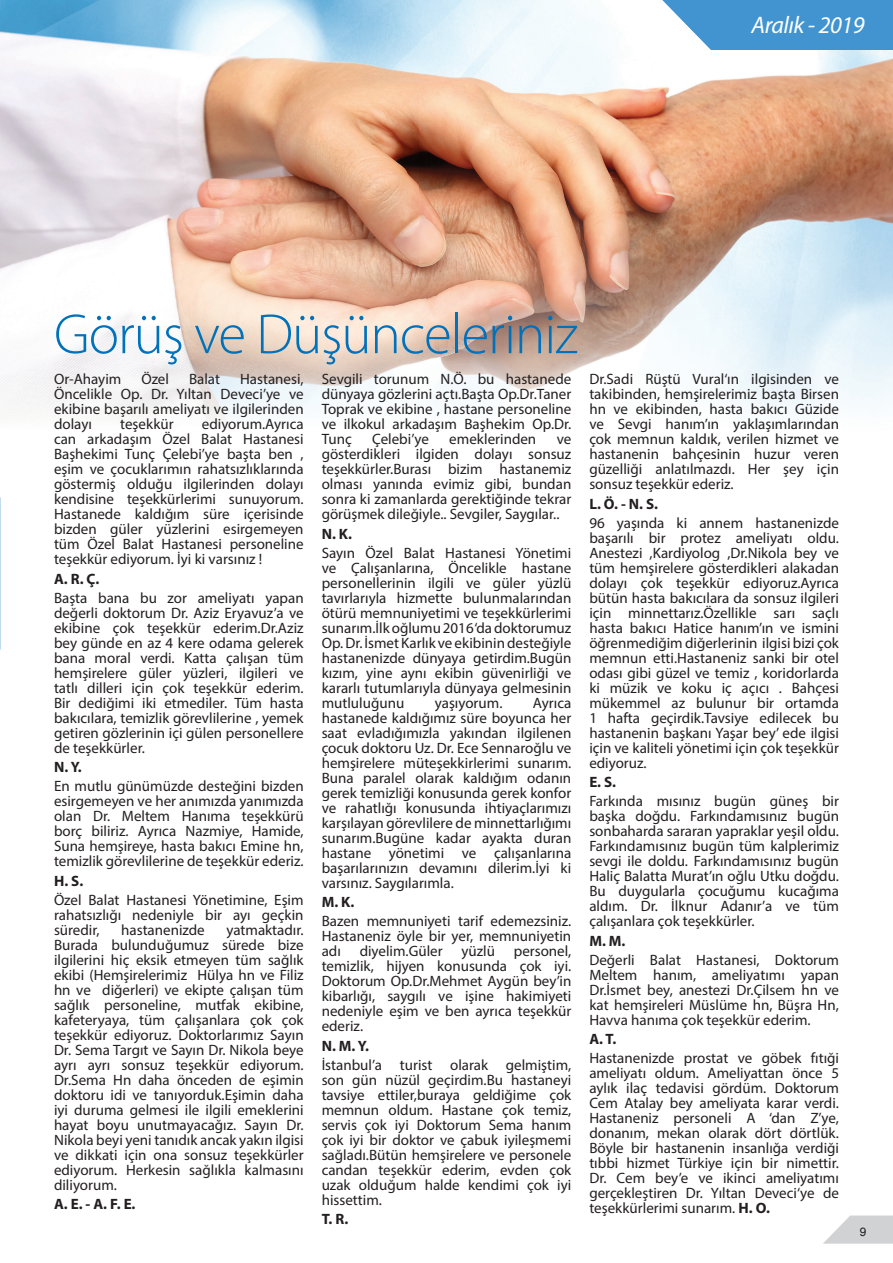
<style>
.page{position:relative;width:893px;height:1263px;background:#fff}
.page>*{position:absolute;margin:0;border:0;box-sizing:border-box;transform-origin:0 0}
.t1{font:300 57px "Myriad Pro";letter-spacing:-.02em;color:#0072bc}
.t2{font:italic 24px "Myriad Pro";letter-spacing:-.02em;color:#fff}
.t3{font:15px/15px "Myriad Pro";color:#231f20;text-align:justify}
.t4{font:700 15px "Myriad Pro";color:#231f20}
.t5{font:12px "Helvetica";color:#231f20}
.s1{font-weight:700}
</style>
<div class="page">
<img style="left:0;top:0;width:893px;height:421px">
<svg style="left:662px;top:0;width:231px;height:50px;background:#559fd4"></svg>
<svg style="left:824px;top:1215px;width:69px;height:28px"></svg>
<h2 class="t2" style="left:751px;top:11px;width:55px">Ara ık</h2>
<h2 class="t2" style="left:853px;top:11px;width:13px">9</h2>
<h2 class="t2" style="left:761px;top:11px;width:105px">Eylül - 2018</h2>
<h1 class="t1" style="left:54px;top:300px;width:526px">Görüş ve Düşünceleriniz</h1>
<p class="t3" style="left:54px;top:372px;width:69px">Or-Ahayim</p>
<p class="t3" style="left:141px;top:372px;width:29px">Özel</p>
<p class="t3" style="left:189px;top:372px;width:33px">Balat</p>
<p class="t3" style="left:54px;top:372px;width:251px;text-indent:186px">Hastanesi, Öncelikle Op. Dr. Yıltan Deveci’ye ve ekibine başarılı ameliyatı ve ilgilerinden dolayı</p>
<p class="t3" style="left:54px;top:417px;width:251px;text-indent:148px">ediyorum.Ayrıca can arkadaşım Özel Balat Hastanesi Başhekimi Tunç Çelebi’ye başta ben , eşim ve çocuklarımın rahatsızlıklarında göstermiş olduğu ilgilerinden dolayı kendisine teşekkürlerimi sunuyorum.<br>Hastanede kaldığım süre içerisinde bizden güler yüzlerini esirgemeyen tüm Özel Balat Hastanesi personeline teşekkür ediyorum. İyi ki varsınız !</p>
<p class="t4" style="left:54px;top:569px;width:47px">A. R. Ç.</p>
<p class="t3" style="left:54px;top:590px;width:251px">Başta bana bu zor ameliyatı yapan değerli doktorum Dr. Aziz Eryavuz’a ve ekibine çok teşekkür ederim.Dr.Aziz bey günde en az 4 kere odama gelerek bana moral verdi. Katta çalışan tüm hemşirelere güler yüzleri, ilgileri ve tatlı dilleri için çok teşekkür ederim.<br>Bir dediğimi iki etmediler. Tüm hasta bakıcılara, temizlik görevlilerine , yemek getiren gözlerinin içi gülen personellere de teşekkürler.</p>
<p class="t4" style="left:54px;top:757px;width:29px">N. Y.</p>
<p class="t3" style="left:54px;top:779px;width:251px">En mutlu günümüzde desteğini bizden esirgemeyen ve her anımızda yanımızda olan Dr. Meltem Hanıma teşekkürü borç biliriz. Ayrıca Nazmiye, Hamide, Suna hemşireye, hasta bakıcı Emine hn, temizlik görevlilerine de teşekkür ederiz.</p>
<p class="t4" style="left:54px;top:871px;width:31px">H. S.</p>
<p class="t3" style="left:54px;top:892px;width:251px">Özel Balat Hastanesi Yönetimine, Eşim rahatsızlığı nedeniyle bir ayı geçkin süredir,</p>
<p class="t3" style="left:120px;top:417px;width:55px">teşekkür</p>
<p class="t3" style="left:54px;top:922px;width:251px;text-indent:172px">yatmaktadır.<br>Burada bulunduğumuz sürede bize ilgilerini hiç eksik etmeyen tüm sağlık ekibi (Hemşirelerimiz Hülya hn ve Filiz hn ve diğerleri) ve ekipte çalışan tüm sağlık personeline, mutfak ekibine, kafeteryaya, tüm çalışanlara çok çok teşekkür ediyoruz. Doktorlarımız Sayın Dr. Sema Targıt ve Sayın Dr. Nikola beye ayrı ayrı sonsuz teşekkür ediyorum.<br>Dr.Sema Hn daha önceden de eşimin doktoru idi ve tanıyorduk.Eşimin daha iyi duruma gelmesi ile ilgili emeklerini hayat boyu unutmayacağız. Sayın Dr.<br>Nikola beyi yeni tanıdık ancak yakın ilgisi ve dikkati için ona sonsuz teşekkürler ediyorum. Herkesin sağlıkla kalmasını diliyorum.</p>
<p class="t4" style="left:54px;top:1194px;width:83px">A. E. - A. F. E.</p>
<p class="t3" style="left:121px;top:922px;width:85px">hastanenizde</p>
<p class="t3" style="left:322px;top:372px;width:251px">Sevgili torunum N.Ö. bu hastanede dünyaya gözlerini açtı.Başta Op.Dr.Taner Toprak ve ekibine , hastane personeline ve ilkokul arkadaşım Başhekim Op.Dr.<br>Tunç</p>
<p class="t3" style="left:372px;top:432px;width:58px">Çelebi’ye</p>
<p class="t3" style="left:449px;top:432px;width:88px">emeklerinden</p>
<p class="t3" style="left:322px;top:432px;width:251px;text-indent:235px">ve gösterdikleri ilgiden dolayı sonsuz teşekkürler.Burası bizim hastanemiz olması yanında evimiz gibi, bundan sonra ki zamanlarda gerektiğinde tekrar görüşmek dileğiyle.. Sevgiler, Saygılar..</p>
<p class="t4" style="left:322px;top:524px;width:32px">N. K.</p>
<p class="t3" style="left:322px;top:545px;width:251px">Sayın Özel Balat Hastanesi Yönetimi ve Çalışanlarına, Öncelikle hastane personellerinin ilgili ve güler yüzlü tavırlarıyla hizmette bulunmalarından ötürü memnuniyetimi ve teşekkürlerimi sunarım.İlk oğlumu 2016 ‘da doktorumuz Op. Dr. İsmet Karlık ve ekibinin desteğiyle hastanenizde dünyaya getirdim.Bugün kızım, yine aynı ekibin güvenirliği ve kararlı tutumlarıyla dünyaya gelmesinin mutluluğunu</p>
<p class="t3" style="left:322px;top:695px;width:251px;text-indent:211px">Ayrıca hastanede kaldığımız süre boyunca her saat evladığımızla yakından ilgilenen çocuk doktoru Uz. Dr. Ece Sennaroğlu ve hemşirelere müteşekkirlerimi sunarım.<br>Buna paralel olarak kaldığım odanın gerek temizliği konusunda gerek konfor ve rahatlığı konusunda ihtiyaçlarımızı karşılayan görevlilere de minnettarlığımı sunarım.Bugüne kadar ayakta duran hastane yönetimi ve çalışanlarına başarılarınızın devamını dilerim.İyi ki varsınız. Saygılarımla.</p>
<p class="t4" style="left:322px;top:892px;width:34px">M. K.</p>
<p class="t3" style="left:322px;top:914px;width:251px">Bazen memnuniyeti tarif edemezsiniz.<br>Hastaneniz öyle bir yer, memnuniyetin adı</p>
<p class="t3" style="left:435px;top:695px;width:69px">yaşıyorum.</p>
<p class="t3" style="left:322px;top:944px;width:251px;text-indent:192px">personel, temizlik, hijyen konusunda çok iyi.<br>Doktorum Op.Dr.Mehmet Aygün bey’in kibarlığı, saygılı ve işine hakimiyeti nedeniyle eşim ve ben ayrıca teşekkür ederiz.</p>
<p class="t4" style="left:322px;top:1036px;width:49px">N. M. Y.</p>
<p class="t3" style="left:322px;top:1057px;width:251px">İstanbul’a turist olarak gelmiştim, son gün nüzül geçirdim.Bu hastaneyi tavsiye ettiler,buraya geldiğime çok memnun oldum. Hastane çok temiz, servis çok iyi Doktorum Sema hanım çok iyi bir doktor ve çabuk iyileşmemi sağladı.Bütün hemşirelere ve personele candan teşekkür ederim, evden çok uzak olduğum halde kendimi çok iyi hissettim.</p>
<p class="t4" style="left:322px;top:1209px;width:28px">T. R.</p>
<p class="t3" style="left:360px;top:944px;width:84px">diyelim.Güler</p>
<p class="t3" style="left:461px;top:944px;width:35px">yüzlü</p>
<p class="t3" style="left:589px;top:372px;width:251px">Dr.Sadi Rüştü Vural‘ın ilgisinden ve takibinden, hemşirelerimiz başta Birsen hn ve ekibinden, hasta bakıcı Güzide ve Sevgi hanım’ın yaklaşımlarından çok memnun kaldık, verilen hizmet ve hastanenin bahçesinin huzur veren güzelliği anlatılmazdı. Her şey için sonsuz teşekkür ederiz.</p>
<p class="t4" style="left:589px;top:494px;width:70px">L. Ö. - N. S.</p>
<p class="t3" style="left:589px;top:515px;width:251px">96 yaşında ki annem hastanenizde başarılı bir protez ameliyatı oldu.<br>Anestezi ,Kardiyolog ,Dr.Nikola bey ve tüm hemşirelere gösterdikleri alakadan dolayı çok teşekkür ediyoruz.Ayrıca bütün hasta bakıcılara da sonsuz ilgileri için minnettarız.Özellikle sarı saçlı hasta bakıcı Hatice hanım’ın ve ismini öğrenmediğim diğerlerinin ilgisi bizi çok memnun etti.Hastaneniz sanki bir otel odası gibi güzel ve temiz , koridorlarda ki müzik ve koku iç açıcı . Bahçesi mükemmel az bulunur bir ortamda 1 hafta geçirdik.Tavsiye edilecek bu hastanenin başkanı Yaşar bey’ ede ilgisi için ve kaliteli yönetimi için çok teşekkür ediyoruz.</p>
<p class="t4" style="left:589px;top:772px;width:28px">E. S.</p>
<p class="t3" style="left:589px;top:793px;width:251px">Farkında mısınız bugün güneş bir başka doğdu. Farkındamısınız bugün sonbaharda sararan yapraklar yeşil oldu.<br>Farkındamısınız bugün tüm kalplerimiz sevgi ile doldu. Farkındamısınız bugün Haliç Balatta Murat’ın oğlu Utku doğdu.<br>Bu duygularla çocuğumu kucağıma aldım. Dr. İlknur Adanır’a ve tüm çalışanlara çok teşekkürler.</p>
<p class="t4" style="left:589px;top:931px;width:38px">M. M.</p>
<p class="t3" style="left:589px;top:952px;width:251px">Değerli Balat Hastanesi, Doktorum Meltem hanım, ameliyatımı yapan Dr.İsmet bey, anestezi Dr.Çilsem hn ve kat hemşireleri Müslüme hn, Büşra Hn, Havva hanıma çok teşekkür ederim.</p>
<p class="t4" style="left:589px;top:1029px;width:29px">A. T.</p>
<p class="t3" style="left:589px;top:1050px;width:251px">Hastanenizde prostat ve göbek fıtıği ameliyatı oldum. Ameliyattan önce 5 aylık ilaç tedavisi gördüm. Doktorum Cem Atalay bey ameliyata karar verdi.<br>Hastaneniz personeli A ‘dan Z’ye, donanım, mekan olarak dört dörtlük.<br>Böyle bir hastanenin insanlığa verdiği tıbbi hizmet Türkiye için bir nimettir.<br>Dr. Cem bey’e ve ikinci ameliyatımı gerçekleştiren Dr. Yıltan Deveci‘ye de teşekkürlerimi sunarım. <span class="s1">H. O.</span></p>
<p class="t5" style="left:860px;top:1223px;width:8px">9</p>
</div>
